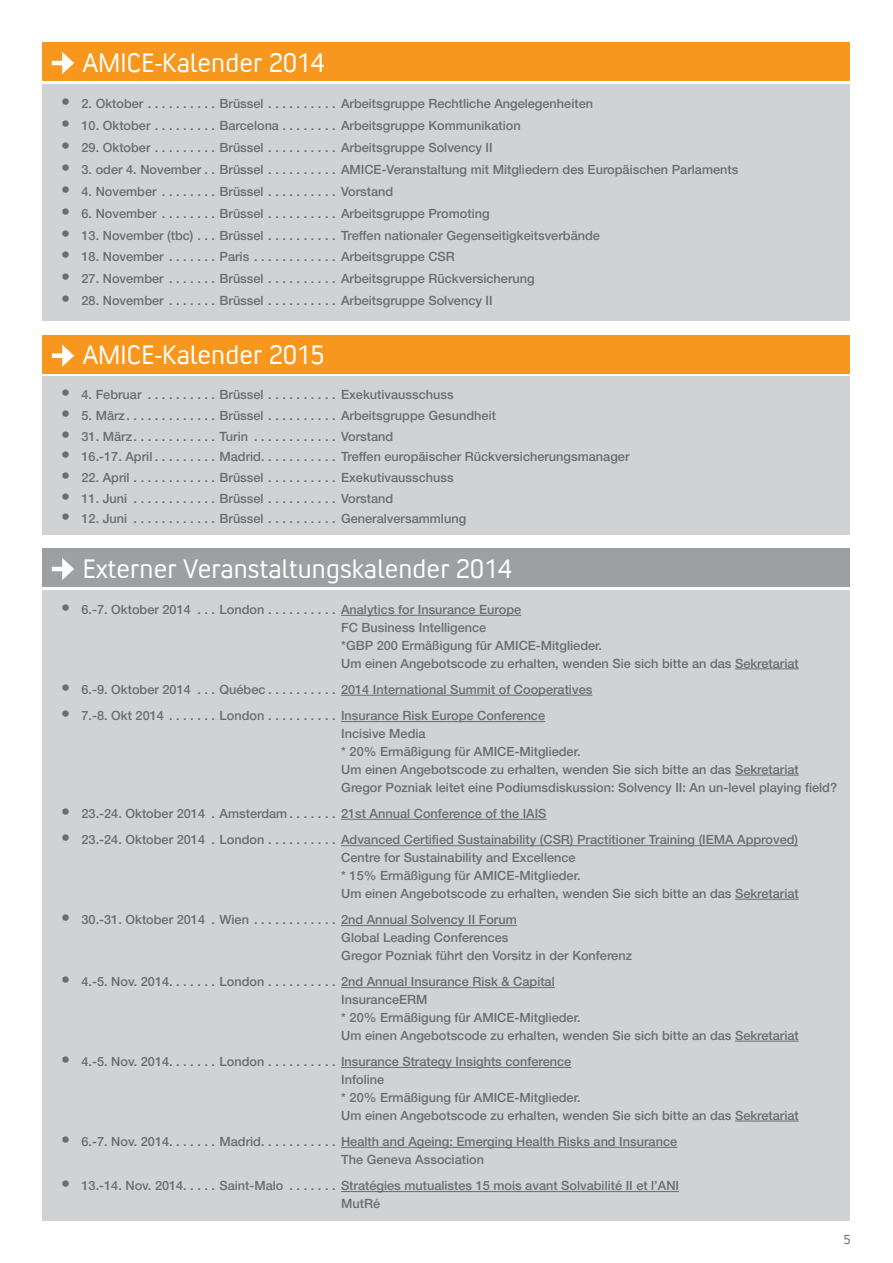
<style>
.page{position:relative;width:893px;height:1263px;background:#fff}
.page>*{position:absolute;margin:0;border:0;box-sizing:border-box;transform-origin:0 0}
.Amice_TITEL{font:27px "Convection";letter-spacing:.005em;color:#fff}
.t1{font:13.2px "Convection";color:#6c6d70}
.t2{font:500 12.75px/17.9px "Helvetica Neue LT Std";color:#6c6d70}
.s1{font-size:18px}
</style>
<div class="page">
<div style="left:43px;top:84px;width:807px;height:236px;background:#d1d2d4"></div>
<div style="left:43px;top:376px;width:807px;height:159px;background:#d1d2d4"></div>
<div style="left:43px;top:43px;width:807px;height:38px;background:#f7971d"></div>
<div style="left:43px;top:335px;width:807px;height:38px;background:#f7971d"></div>
<hr style="left:52px;top:61px;width:14px;height:4px;background:#fff">
<svg style="left:62px;top:52px;width:12px;height:22px"></svg>
<div style="left:52px;top:353px;width:14px;height:5px;background:#fff"></div>
<svg style="left:62px;top:345px;width:12px;height:22px"></svg>
<div style="left:43px;top:590px;width:807px;height:630px;background:#d1d2d4"></div>
<div style="left:43px;top:548px;width:807px;height:39px;background:#9d9fa2"></div>
<hr style="left:52px;top:567px;width:14px;height:4px;background:#fff">
<svg style="left:62px;top:558px;width:12px;height:22px"></svg>
<hr style="left:341px;top:615px;width:180px;height:1px;background:#6c6d70">
<hr style="left:735px;top:668px;width:64px;height:1px;background:#6c6d70">
<hr style="left:341px;top:695px;width:251px;height:1px;background:#6c6d70">
<hr style="left:341px;top:721px;width:204px;height:1px;background:#6c6d70">
<hr style="left:735px;top:775px;width:64px;height:1px;background:#6c6d70">
<hr style="left:341px;top:819px;width:206px;height:1px;background:#6c6d70">
<hr style="left:341px;top:845px;width:457px;height:1px;background:#6c6d70">
<hr style="left:735px;top:899px;width:64px;height:1px;background:#6c6d70">
<hr style="left:341px;top:925px;width:176px;height:1px;background:#6c6d70">
<hr style="left:341px;top:987px;width:214px;height:1px;background:#6c6d70">
<hr style="left:735px;top:1041px;width:64px;height:1px;background:#6c6d70">
<hr style="left:341px;top:1067px;width:230px;height:1px;background:#6c6d70">
<hr style="left:735px;top:1121px;width:64px;height:1px;background:#6c6d70">
<hr style="left:341px;top:1147px;width:336px;height:1px;background:#6c6d70">
<hr style="left:341px;top:1191px;width:338px;height:1px;background:#6c6d70">
<p class="Amice_TITEL" style="left:83px;top:45px;width:244px">AMICE-Kalender 2014</p>
<p class="t2" style="left:61px;top:94px;width:533px"><span class="s1">•</span> 2. Oktober . . . . . . . . . . Brüssel . . . . . . . . . . Arbeitsgruppe Rechtliche Angelegenheiten</p>
<p class="t2" style="left:61px;top:116px;width:461px"><span class="s1">•</span> 10. Oktober . . . . . . . . . Barcelona . . . . . . . . Arbeitsgruppe Kommunikation</p>
<p class="t2" style="left:61px;top:138px;width:433px"><span class="s1">•</span> 29. Oktober . . . . . . . . . Brüssel . . . . . . . . . . Arbeitsgruppe Solvency II</p>
<p class="t2" style="left:61px;top:160px;width:679px"><span class="s1">•</span> 3. oder 4. November . . Brüssel . . . . . . . . . . AMICE-Veranstaltung mit Mitgliedern des Europäischen Parlaments</p>
<p class="t2" style="left:61px;top:182px;width:333px"><span class="s1">•</span> 4. November . . . . . . . . Brüssel . . . . . . . . . . Vorstand</p>
<p class="t2" style="left:61px;top:204px;width:430px"><span class="s1">•</span> 6. November . . . . . . . . Brüssel . . . . . . . . . . Arbeitsgruppe Promoting</p>
<p class="t2" style="left:61px;top:226px;width:540px"><span class="s1">•</span> 13. November (tbc) . . . Brüssel . . . . . . . . . . Treffen nationaler Gegenseitigkeitsverbände</p>
<p class="t2" style="left:61px;top:248px;width:395px"><span class="s1">•</span> 18. November . . . . . . . Paris . . . . . . . . . . . . Arbeitsgruppe CSR</p>
<p class="t2" style="left:61px;top:270px;width:475px"><span class="s1">•</span> 27. November . . . . . . . Brüssel . . . . . . . . . . Arbeitsgruppe Rückversicherung</p>
<p class="t2" style="left:61px;top:292px;width:433px"><span class="s1">•</span> 28. November . . . . . . . Brüssel . . . . . . . . . . Arbeitsgruppe Solvency II</p>
<p class="Amice_TITEL" style="left:83px;top:338px;width:244px">AMICE-Kalender 2015</p>
<p class="t2" style="left:61px;top:386px;width:394px"><span class="s1">•</span> 4. Februar . . . . . . . . . . Brüssel . . . . . . . . . . Exekutivausschuss</p>
<p class="t2" style="left:61px;top:406px;width:436px"><span class="s1">•</span> 5. März . . . . . . . . . . . . . Brüssel . . . . . . . . . . Arbeitsgruppe Gesundheit</p>
<p class="t2" style="left:61px;top:427px;width:333px"><span class="s1">•</span> 31. März . . . . . . . . . . . . Turin . . . . . . . . . . . . Vorstand</p>
<p class="t2" style="left:61px;top:448px;width:570px"><span class="s1">•</span> 16.-17. April . . . . . . . . . Madrid . . . . . . . . . . . Treffen europäischer Rückversicherungsmanager</p>
<p class="t2" style="left:61px;top:468px;width:394px"><span class="s1">•</span> 22. April . . . . . . . . . . . . Brüssel . . . . . . . . . . Exekutivausschuss</p>
<p class="t2" style="left:61px;top:489px;width:333px"><span class="s1">•</span> 11. Juni . . . . . . . . . . . . Brüssel . . . . . . . . . . Vorstand</p>
<p class="t2" style="left:61px;top:510px;width:406px"><span class="s1">•</span> 12. Juni . . . . . . . . . . . . Brüssel . . . . . . . . . . Generalversammlung</p>
<p class="Amice_TITEL" style="left:83px;top:551px;width:431px">Externer Veranstaltungskalender 2014</p>
<p class="t2" style="left:341px;top:600px;width:459px;text-indent:-280px"><span class="s1">•</span> 6.-7. Oktober 2014 . . . London . . . . . . . . . . Analytics for Insurance Europe<br>FC Business Intelligence<br>*GBP 200 Ermäßigung für AMICE-Mitglieder.<br>Um einen Angebotscode zu erhalten, wenden Sie sich bitte an das Sekretariat</p>
<p class="t2" style="left:61px;top:680px;width:533px"><span class="s1">•</span> 6.-9. Oktober 2014 . . . Québec . . . . . . . . . . 2014 International Summit of Cooperatives</p>
<p class="t2" style="left:341px;top:707px;width:497px;text-indent:-280px"><span class="s1">•</span> 7.-8. Okt 2014 . . . . . . . London . . . . . . . . . . Insurance Risk Europe Conference<br>Incisive Media<br>* 20% Ermäßigung für AMICE-Mitglieder.<br>Um einen Angebotscode zu erhalten, wenden Sie sich bitte an das Sekretariat Gregor Pozniak leitet eine Podiumsdiskussion: Solvency II: An un-level playing field?</p>
<p class="t2" style="left:61px;top:804px;width:487px"><span class="s1">•</span> 23.-24. Oktober 2014 . Amsterdam . . . . . . . 21st Annual Conference of the IAIS</p>
<p class="t2" style="left:341px;top:831px;width:459px;text-indent:-280px"><span class="s1">•</span> 23.-24. Oktober 2014 . London . . . . . . . . . . Advanced Certified Sustainability (CSR) Practitioner Training (IEMA Approved)<br>Centre for Sustainability and Excellence<br>* 15% Ermäßigung für AMICE-Mitglieder.<br>Um einen Angebotscode zu erhalten, wenden Sie sich bitte an das Sekretariat</p>
<p class="t2" style="left:341px;top:911px;width:292px;text-indent:-280px"><span class="s1">•</span> 30.-31. Oktober 2014 . Wien . . . . . . . . . . . . 2nd Annual Solvency II Forum<br>Global Leading Conferences<br>Gregor Pozniak führt den Vorsitz in der Konferenz</p>
<p class="t2" style="left:341px;top:973px;width:459px;text-indent:-280px"><span class="s1">•</span> 4.-5. Nov. 2014. . . . . . . London . . . . . . . . . . 2nd Annual Insurance Risk &amp; Capital<br>InsuranceERM<br>* 20% Ermäßigung für AMICE-Mitglieder.<br>Um einen Angebotscode zu erhalten, wenden Sie sich bitte an das Sekretariat</p>
<p class="t2" style="left:341px;top:1052px;width:459px;text-indent:-280px"><span class="s1">•</span> 4.-5. Nov. 2014. . . . . . . London . . . . . . . . . . Insurance Strategy Insights conference<br>Infoline<br>* 20% Ermäßigung für AMICE-Mitglieder.<br>Um einen Angebotscode zu erhalten, wenden Sie sich bitte an das Sekretariat</p>
<p class="t2" style="left:341px;top:1132px;width:337px;text-indent:-280px"><span class="s1">•</span> 6.-7. Nov. 2014. . . . . . . Madrid . . . . . . . . . . . Health and Ageing: Emerging Health Risks and Insurance<br>The Geneva Association</p>
<p class="t2" style="left:341px;top:1177px;width:339px;text-indent:-280px"><span class="s1">•</span> 13.-14. Nov. 2014. . . . . Saint-Malo . . . . . . . Stratégies mutualistes 15 mois avant Solvabilité II et l’ANI<br>MutRé</p>
<p class="t1" style="left:844px;top:1231px;width:8px">5</p>
</div>
